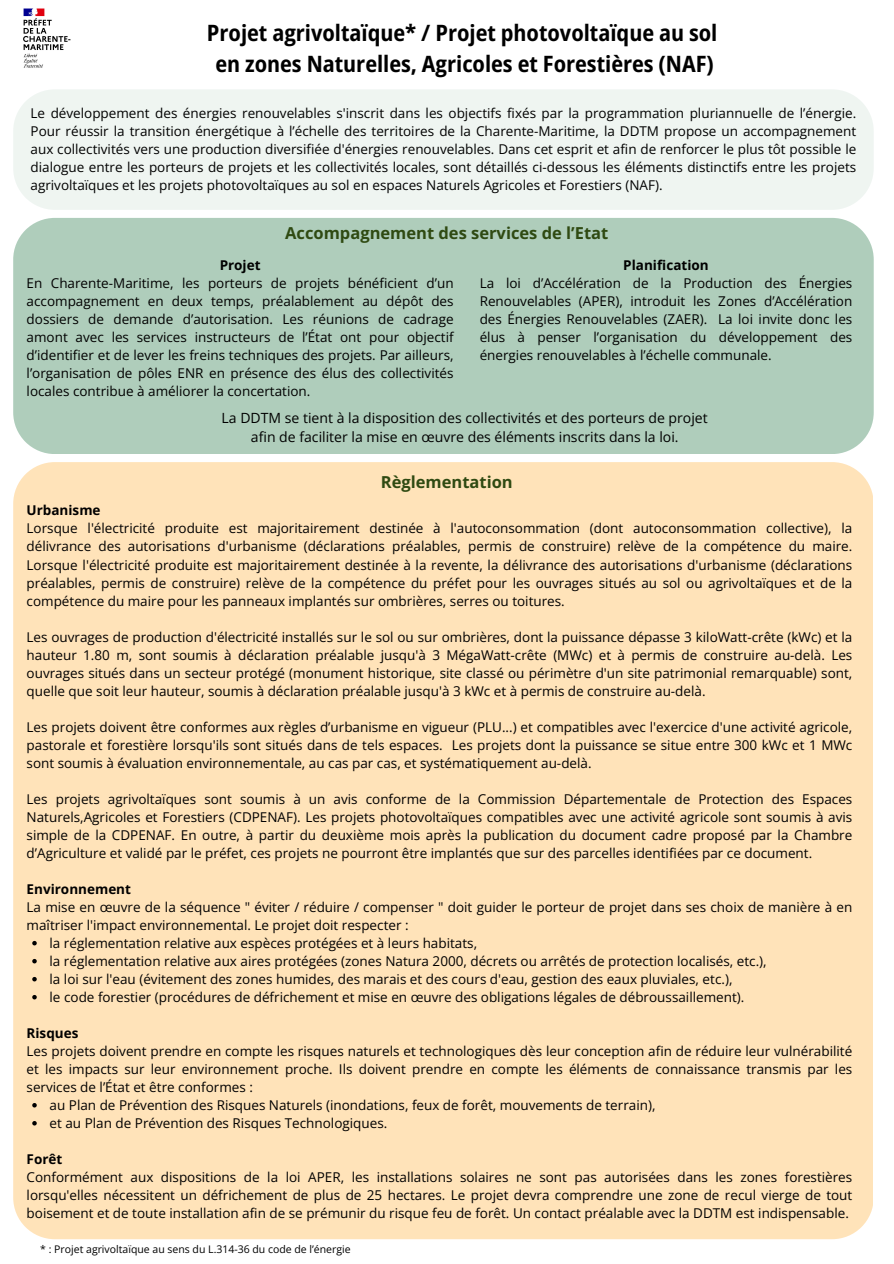
<style>
.page{position:relative;width:894px;height:1264px;background:#fff}
.page>*{position:absolute;margin:0;border:0;box-sizing:border-box;transform-origin:0 0}
.t1{font:700 semi-condensed 22.5px/31.5px "Open Sans";color:#000;text-align:center}
.t2{font:700 16.5px "Open Sans";color:#2f4a12}
.t3{font:14.1px/18.8px "Open Sans";color:#000;text-align:center}
.t4{font:13.5px/18px "Open Sans";color:#000;text-align:justify}
.t5{font:700 13.5px "Open Sans";color:#000}
.t6{font:10.5px "Open Sans";color:#000}
.s1{font-weight:700}
</style>
<div class="page">
<img style="left:23px;top:8px;width:48px;height:60px">
<div style="left:13px;top:89px;width:860px;height:121px;background:#eff5f1"></div>
<div style="left:13px;top:218px;width:860px;height:236px;background:#afcdbb"></div>
<div style="left:13px;top:462px;width:859px;height:777px;background:#ffe3b9"></div>
<svg style="left:32px;top:940px;width:5px;height:5px"></svg>
<svg style="left:32px;top:958px;width:5px;height:5px"></svg>
<svg style="left:32px;top:976px;width:5px;height:5px"></svg>
<svg style="left:32px;top:994px;width:5px;height:5px"></svg>
<svg style="left:32px;top:1102px;width:5px;height:5px"></svg>
<svg style="left:32px;top:1120px;width:5px;height:5px"></svg>
<p class="t1" style="left:207px;top:16px;width:512px">Projet agrivoltaïque* / Projet photovoltaïque au sol en zones Naturelles, Agricoles et Forestières (NAF)</p>
<h1 class="t4" style="left:31px;top:104px;width:827px">Le développement des énergies renouvelables s'inscrit dans les objectifs fixés par la programmation pluriannuelle de l’énergie.<br>Pour réussir la transition énergétique à l’échelle des territoires de la Charente-Maritime, la DDTM propose un accompagnement aux collectivités vers une production diversifiée d'énergies renouvelables. Dans cet esprit et afin de renforcer le plus tôt possible le dialogue entre les porteurs de projets et les collectivités locales, sont détaillés ci-dessous les éléments distinctifs entre les projets agrivoltaïques et les projets photovoltaïques au sol en espaces Naturels Agricoles et Forestiers (NAF).</h1>
<h3 class="t2" style="left:285px;top:221px;width:324px">Accompagnement des services de l’Etat</h3>
<h3 class="t5" style="left:219px;top:255px;width:42px">Projet</h3>
<p class="t4" style="left:27px;top:274px;width:428px">En Charente-Maritime, les porteurs de projets bénéficient d’un accompagnement en deux temps, préalablement au dépôt des dossiers de demande d’autorisation. Les réunions de cadrage amont avec les services instructeurs de l’État ont pour objectif d’identifier et de lever les freins techniques des projets. Par ailleurs, l’organisation de pôles ENR en présence des élus des collectivités locales contribue à améliorer la concertation.</p>
<h3 class="t4" style="left:479px;top:256px;width:374px;text-align:left;text-indent:143px"><span class="s1">Planification<br></span>La loi d’Accélération de la Production des Énergies Renouvelables (APER), introduit les Zones d’Accélération des Énergies Renouvelables (ZAER). La loi invite donc les élus à penser l’organisation du développement des énergies renouvelables à l’échelle communale.</h3>
<h2 class="t3" style="left:221px;top:408px;width:487px">La DDTM se tient à la disposition des collectivités et des porteurs de projet afin de faciliter la mise en œuvre des éléments inscrits dans la loi.</h2>
<h3 class="t2" style="left:381px;top:470px;width:133px">Règlementation</h3>
<h2 class="t4" style="left:27px;top:501px;width:827px;text-align:left"><span class="s1">Urbanisme<br></span>Lorsque l'électricité produite est majoritairement destinée à l'autoconsommation (dont autoconsommation collective), la délivrance des autorisations d'urbanisme (déclarations préalables, permis de construire) relève de la compétence du maire.<br>Lorsque l'électricité produite est majoritairement destinée à la revente, la délivrance des autorisations d'urbanisme (déclarations préalables, permis de construire) relève de la compétence du préfet pour les ouvrages situés au sol ou agrivoltaïques et de la compétence du maire pour les panneaux implantés sur ombrières, serres ou toitures.</h2>
<h3 class="t4" style="left:27px;top:627px;width:827px">Les ouvrages de production d'électricité installés sur le sol ou sur ombrières, dont la puissance dépasse 3 kiloWatt-crête (kWc) et la hauteur 1.80 m, sont soumis à déclaration préalable jusqu'à 3 MégaWatt-crête (MWc) et à permis de construire au-delà. Les ouvrages situés dans un secteur protégé (monument historique, site classé ou périmètre d'un site patrimonial remarquable) sont, quelle que soit leur hauteur, soumis à déclaration préalable jusqu'à 3 kWc et à permis de construire au-delà.</h3>
<h3 class="t4" style="left:27px;top:717px;width:827px">Les projets doivent être conformes aux règles d’urbanisme en vigueur (PLU...) et compatibles avec l'exercice d'une activité agricole, pastorale et forestière lorsqu'ils sont situés dans de tels espaces. Les projets dont la puissance se situe entre 300 kWc et 1 MWc sont soumis à évaluation environnementale, au cas par cas, et systématiquement au-delà.</h3>
<h3 class="t4" style="left:27px;top:789px;width:827px">Les projets agrivoltaïques sont soumis à un avis conforme de la Commission Départementale de Protection des Espaces Naturels,Agricoles et Forestiers (CDPENAF). Les projets photovoltaïques compatibles avec une activité agricole sont soumis à avis simple de la CDPENAF. En outre, à partir du deuxième mois après la publication du document cadre proposé par la Chambre d’Agriculture et validé par le préfet, ces projets ne pourront être implantés que sur des parcelles identifiées par ce document.</h3>
<h3 class="t4" style="left:27px;top:879px;width:827px;text-align:left"><span class="s1">Environnement<br></span>La mise en œuvre de la séquence " éviter / réduire / compenser " doit guider le porteur de projet dans ses choix de manière à en maîtriser l'impact environnemental. Le projet doit respecter :</h3>
<h3 class="t4" style="left:50px;top:933px;width:429px">la réglementation relative aux espèces protégées et à leurs habitats,</h3>
<p class="t4" style="left:50px;top:951px;width:718px">la réglementation relative aux aires protégées (zones Natura 2000, décrets ou arrêtés de protection localisés, etc.),</p>
<p class="t4" style="left:50px;top:969px;width:684px">la loi sur l'eau (évitement des zones humides, des marais et des cours d'eau, gestion des eaux pluviales, etc.),</p>
<p class="t4" style="left:50px;top:987px;width:696px">le code forestier (procédures de défrichement et mise en œuvre des obligations légales de débroussaillement).</p>
<p class="t4" style="left:27px;top:1023px;width:827px;text-align:left"><span class="s1">Risques<br></span>Les projets doivent prendre en compte les risques naturels et technologiques dès leur conception afin de réduire leur vulnérabilité et les impacts sur leur environnement proche. Ils doivent prendre en compte les éléments de connaissance transmis par les services de l’État et être conformes :</p>
<h3 class="t4" style="left:50px;top:1095px;width:607px">au Plan de Prévention des Risques Naturels (inondations, feux de forêt, mouvements de terrain),</h3>
<p class="t4" style="left:50px;top:1113px;width:339px">et au Plan de Prévention des Risques Technologiques.</p>
<p class="t4" style="left:27px;top:1149px;width:827px;text-align:left"><span class="s1">Forêt<br></span>Conformément aux dispositions de la loi APER, les installations solaires ne sont pas autorisées dans les zones forestières lorsqu'elles nécessitent un défrichement de plus de 25 hectares. Le projet devra comprendre une zone de recul vierge de tout boisement et de toute installation afin de se prémunir du risque feu de forêt. Un contact préalable avec la DDTM est indispensable.</p>
<p class="t6" style="left:40px;top:1241px;width:312px">* : Projet agrivoltaïque au sens du L.314-36 du code de l’énergie</p>
</div>
